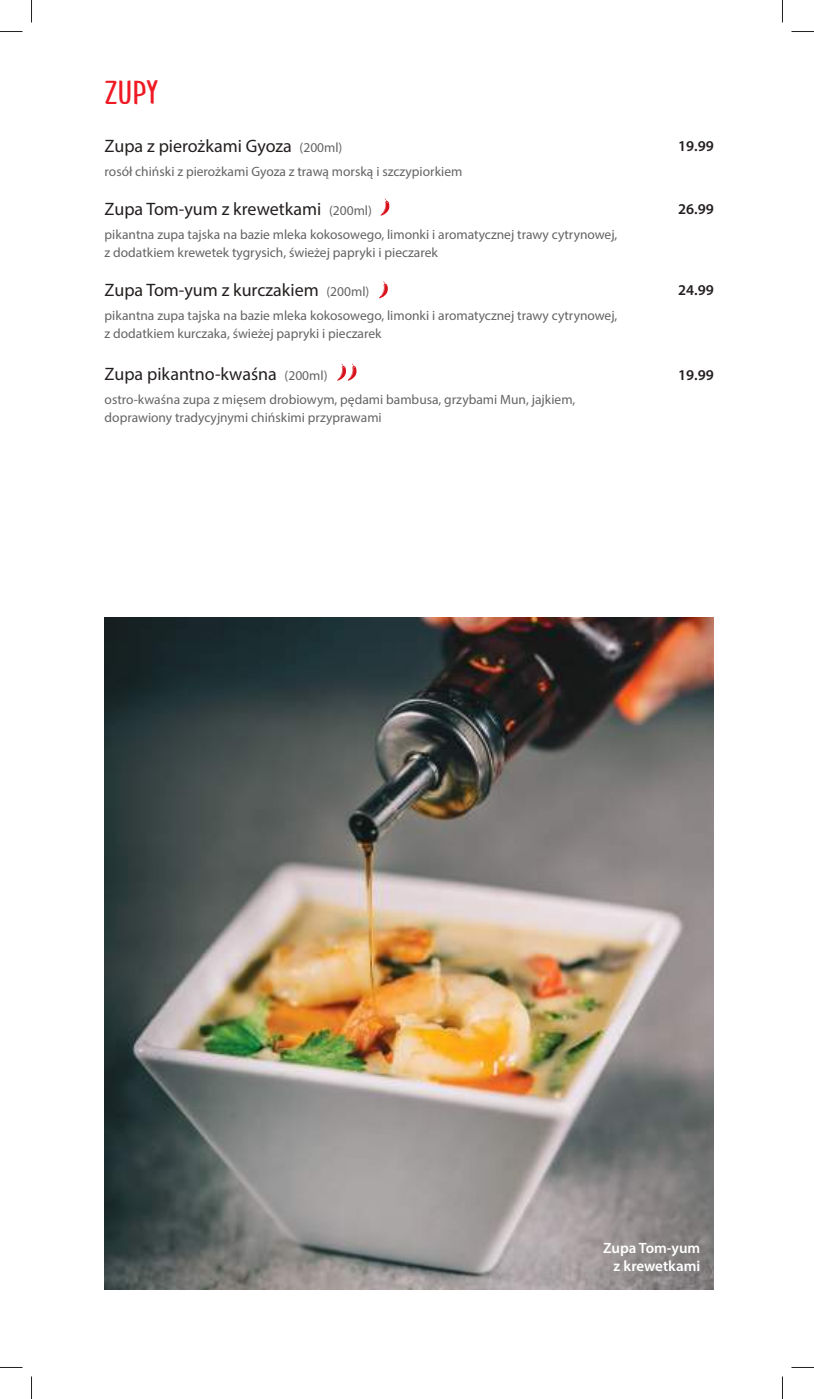
<style>
.page{position:relative;width:814px;height:1399px;background:#fff}
.page>*{position:absolute;margin:0;border:0;box-sizing:border-box;transform-origin:0 0}
.t1{font:33px "Clip Condensed";color:#ef1923}
.t2{font:18px "Myriad Pro";color:#241f1f}
.t3{font:600 15px/18px "Myriad Pro";color:#fff;text-align:right}
.t4{font:600 15px "Myriad Pro";color:#241f1f}
.t5{font:13.5px/18px "Myriad Pro";color:#656365}
.s1{font-size:13.5px;color:#656365}
</style>
<div class="page">
<img style="left:105px;top:618px;width:608px;height:671px">
<svg style="left:380px;top:198px;width:10px;height:18px"></svg>
<svg style="left:337px;top:363px;width:20px;height:18px"></svg>
<svg style="left:379px;top:281px;width:9px;height:18px"></svg>
<svg style="left:0;top:31px;width:22px;height:1px"></svg>
<svg style="left:791px;top:31px;width:22px;height:1px"></svg>
<svg style="left:31px;top:0;width:1px;height:22px"></svg>
<svg style="left:31px;top:1376px;width:1px;height:22px"></svg>
<svg style="left:782px;top:0;width:1px;height:22px"></svg>
<svg style="left:782px;top:1376px;width:1px;height:22px"></svg>
<h1 class="t1" style="left:103px;top:75px;width:56px">Zupy</h1>
<h2 class="t2" style="left:105px;top:135px;width:239px">Zupa z pierożkami Gyoza <span class="s1">(200ml)</span></h2>
<p class="t5" style="left:105px;top:162px;width:359px">rosół chiński z pierożkami Gyoza z trawą morską i szczypiorkiem</p>
<h2 class="t2" style="left:105px;top:198px;width:269px">Zupa Tom-yum z krewetkami <span class="s1">(200ml)</span></h2>
<p class="t5" style="left:105px;top:225px;width:514px">pikantna zupa tajska na bazie mleka kokosowego, limonki i aromatycznej trawy cytrynowej, z dodatkiem krewetek tygrysich, świeżej papryki i pieczarek</p>
<h2 class="t2" style="left:105px;top:279px;width:266px">Zupa Tom-yum z kurczakiem <span class="s1">(200ml)</span></h2>
<p class="t5" style="left:105px;top:306px;width:514px">pikantna zupa tajska na bazie mleka kokosowego, limonki i aromatycznej trawy cytrynowej, z dodatkiem kurczaka, świeżej papryki i pieczarek</p>
<h2 class="t2" style="left:105px;top:363px;width:224px">Zupa pikantno-kwaśna <span class="s1">(200ml)</span></h2>
<p class="t5" style="left:105px;top:390px;width:472px">ostro-kwaśna zupa z mięsem drobiowym, pędami bambusa, grzybami Mun, jajkiem, doprawiony tradycyjnymi chińskimi przyprawami</p>
<p class="t4" style="left:678px;top:137px;width:37px">19.99</p>
<p class="t4" style="left:678px;top:200px;width:37px">26.99</p>
<p class="t4" style="left:678px;top:281px;width:37px">24.99</p>
<p class="t4" style="left:678px;top:365px;width:37px">19.99</p>
<p class="t3" style="left:603px;top:1238px;width:99px">Zupa Tom-yum z krewetkami</p>
</div>
